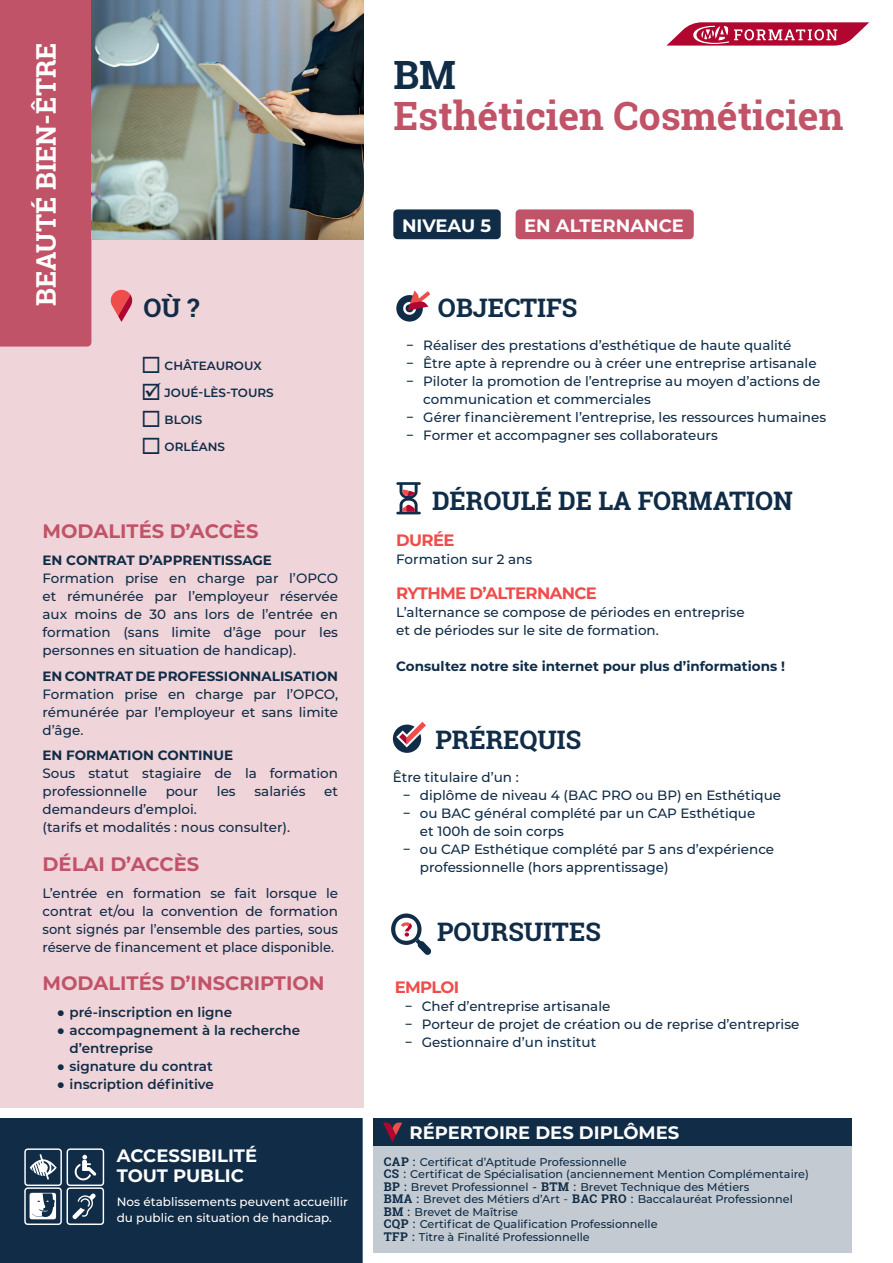
<style>
.page{position:relative;width:893px;height:1263px;background:#fff}
.page>*{position:absolute;margin:0;border:0;box-sizing:border-box;transform-origin:0 0}
.TITRES{font:700 39px "Roboto Slab";color:#c15368}
.TITRES-2{font:700 39px "Roboto Slab";color:#102c47}
.t1{font:700 27px "Roboto Slab";color:#fff}
.TITRES-3{font:700 25.5px "Roboto Slab";color:#102c47}
.t2{font:700 19.5px "Montserrat";color:#c15368}
.t3{font:700 18px/19.5px "Montserrat";color:#fff}
.t4{font:700 16.5px "Montserrat";letter-spacing:-.04em;color:#ef4d4b}
.t5{font:500 13.5px/18px "Montserrat";color:#102c47}
.t6{font:700 13.5px "Montserrat";color:#102c47}
.t7{font:600 13.5px/18px "Montserrat";color:#102c47}
.t8{font:500 12px/16.5px "Montserrat";color:#fff}
.t9{font:600 12px "Montserrat";color:#102c47}
.t10{font:500 11.25px/12.5px "Montserrat";color:#102c47}
.s1{font-family:"Arial";font-weight:700}
.s2{font-family:"Roboto Slab";font-weight:700;font-size:12px}
.s3{font-size:12px}
.s4{font-weight:400;font-size:12px}
</style>
<div class="page">
<div style="left:0;top:213px;width:363px;height:895px;background:#efd4d9"></div>
<div style="left:0;top:0;width:91px;height:347px;background:#c15368"></div>
<svg style="left:666px;top:22px;width:203px;height:24px"></svg>
<div style="left:374px;top:1141px;width:478px;height:111px;background:#c3cad1"></div>
<div style="left:374px;top:1118px;width:478px;height:27px;background:#102c47"></div>
<svg style="left:383px;top:1122px;width:19px;height:20px"></svg>
<img style="left:91px;top:0;width:272px;height:239px">
<svg style="left:111px;top:290px;width:21px;height:32px"></svg>
<div style="left:0;top:1118px;width:363px;height:145px;background:#102c47"></div>
<svg style="left:24px;top:1148px;width:80px;height:77px"></svg>
<div style="left:393px;top:209px;width:108px;height:30px;background:#102c47;border-radius:4px"></div>
<div style="left:516px;top:209px;width:178px;height:30px;background:#c15368;border-radius:4px"></div>
<svg style="left:391px;top:913px;width:40px;height:42px"></svg>
<svg style="left:393px;top:722px;width:33px;height:31px"></svg>
<svg style="left:396px;top:290px;width:34px;height:32px"></svg>
<svg style="left:396px;top:482px;width:25px;height:32px"></svg>
<h2 class="t1" style="left:28px;top:306px;width:265px;rotate:-90deg">BEAUTÉ BIEN-ÊTRE</h2>
<h3 class="TITRES-3" style="left:144px;top:290px;width:57px">OÙ ?</h3>
<p class="t9" style="left:141px;top:357px;width:122px">◻ CHÂTEAUROUX</p>
<p class="t9" style="left:141px;top:384px;width:134px">☑ JOUÉ-LÈS-TOURS</p>
<p class="t9" style="left:141px;top:411px;width:63px">◻ BLOIS</p>
<p class="t9" style="left:141px;top:438px;width:85px">◻ ORLÉANS</p>
<h3 class="t2" style="left:43px;top:517px;width:217px">MODALITÉS D’ACCÈS</h3>
<p class="t6" style="left:43px;top:551px;width:231px">EN CONTRAT D’APPRENTISSAGE</p>
<p class="t5" style="left:43px;top:569px;width:297px;text-align:justify">Formation prise en charge par l’OPCO et rémunérée par l’employeur réservée aux moins de 30 ans lors de l’entrée en formation (sans limite d’âge pour les personnes en situation de handicap).</p>
<p class="t6" style="left:43px;top:666px;width:297px">EN CONTRAT DE PROFESSIONNALISATION</p>
<p class="t5" style="left:43px;top:684px;width:297px;text-align:justify">Formation prise en charge par l’OPCO, rémunérée par l’employeur et sans limite d’âge.</p>
<p class="t6" style="left:43px;top:746px;width:192px">EN FORMATION CONTINUE</p>
<p class="t5" style="left:43px;top:764px;width:297px">Sous statut stagiaire de la formation professionnelle</p>
<p class="t5" style="left:166px;top:782px;width:34px">pour</p>
<p class="t5" style="left:217px;top:782px;width:20px">les</p>
<p class="t5" style="left:255px;top:782px;width:52px">salariés</p>
<p class="t5" style="left:324px;top:782px;width:15px">et</p>
<p class="t5" style="left:43px;top:800px;width:249px">demandeurs d’emploi.<br>(tarifs et modalités : nous consulter).</p>
<h3 class="t2" style="left:43px;top:850px;width:158px">DÉLAI D’ACCÈS</h3>
<p class="t5" style="left:43px;top:883px;width:297px;text-align:justify">L’entrée en formation se fait lorsque le contrat et/ou la convention de formation sont signés par l’ensemble des parties, sous réserve de financement et place disponible.</p>
<h3 class="t2" style="left:43px;top:969px;width:284px">MODALITÉS D’INSCRIPTION</h3>
<p class="t7" style="left:57px;top:1003px;width:177px"><span class="s1">●</span> pré-inscription en ligne</p>
<p class="t7" style="left:70px;top:1021px;width:232px;text-indent:-13px"><span class="s1">●</span> accompagnement à la recherche d’entreprise</p>
<p class="t7" style="left:57px;top:1057px;width:158px"><span class="s1">●</span> signature du contrat</p>
<p class="t7" style="left:57px;top:1075px;width:159px"><span class="s1">●</span> inscription définitive</p>
<h3 class="t3" style="left:117px;top:1145px;width:142px">ACCESSIBILITÉ<br>TOUT PUBLIC</h3>
<p class="t8" style="left:117px;top:1193px;width:233px">Nos établissements peuvent accueillir du public en situation de handicap.</p>
<p class="TITRES-2" style="left:393px;top:48px;width:64px">BM</p>
<p class="TITRES" style="left:393px;top:89px;width:452px">Esthéticien Cosméticien</p>
<p class="t3" style="left:402px;top:214px;width:91px">NIVEAU 5</p>
<p class="t3" style="left:524px;top:214px;width:161px">EN ALTERNANCE</p>
<p class="TITRES-3" style="left:438px;top:290px;width:141px">OBJECTIFS</p>
<p class="t5" style="left:406px;top:336px;width:387px">− Réaliser des prestations d’esthétique de haute qualité</p>
<p class="t5" style="left:406px;top:354px;width:412px">− Être apte à reprendre ou à créer une entreprise artisanale</p>
<p class="t5" style="left:423px;top:372px;width:398px;text-indent:-17px">− Piloter la promotion de l’entreprise au moyen d’actions de communication et commerciales</p>
<p class="t5" style="left:406px;top:408px;width:421px">− Gérer financièrement l’entreprise, les ressources humaines</p>
<p class="t5" style="left:406px;top:426px;width:313px">− Former et accompagner ses collaborateurs</p>
<p class="TITRES-3" style="left:432px;top:483px;width:362px">DÉROULÉ DE LA FORMATION</p>
<p class="t4" style="left:396px;top:528px;width:60px">DURÉE</p>
<p class="t5" style="left:396px;top:550px;width:137px">Formation sur 2 ans</p>
<p class="t4" style="left:396px;top:581px;width:202px">RYTHME D’ALTERNANCE</p>
<p class="t5" style="left:396px;top:602px;width:350px">L’alternance se compose de périodes en entreprise</p>
<p class="t5" style="left:396px;top:620px;width:264px">et de périodes sur le site de formation.</p>
<p class="t6" style="left:396px;top:656px;width:390px">Consultez notre site internet pour plus d’informations !</p>
<p class="TITRES-3" style="left:435px;top:722px;width:147px">PRÉREQUIS</p>
<p class="t5" style="left:393px;top:767px;width:127px">Être titulaire d’un :</p>
<p class="t5" style="left:403px;top:785px;width:380px">− diplôme de niveau 4 (BAC PRO ou BP) en Esthétique</p>
<p class="t5" style="left:420px;top:803px;width:337px;text-indent:-17px">− ou BAC général complété par un CAP Esthétique et 100h de soin corps</p>
<p class="t5" style="left:420px;top:839px;width:356px;text-indent:-17px">− ou CAP Esthétique complété par 5 ans d’expérience professionnelle (hors apprentissage)</p>
<p class="TITRES-3" style="left:437px;top:915px;width:165px">POURSUITES</p>
<p class="t4" style="left:395px;top:975px;width:66px">EMPLOI</p>
<p class="t5" style="left:405px;top:997px;width:207px">− Chef d’entreprise artisanale</p>
<p class="t5" style="left:405px;top:1015px;width:396px">− Porteur de projet de création ou de reprise d’entreprise</p>
<p class="t5" style="left:405px;top:1033px;width:193px">− Gestionnaire d’un institut</p>
<h3 class="t3" style="left:409px;top:1121px;width:271px">RÉPERTOIRE DES DIPLÔMES</h3>
<p class="t10" style="left:384px;top:1155px;width:427px"><span class="s2">CAP</span> <span class="s3">:</span> Certificat d’Aptitude Professionnelle<br><span class="s2">CS</span> <span class="s3">:</span> Certificat de Spécialisation (anciennement Mention Complémentaire)<br><span class="s2">BP</span> <span class="s3">:</span> Brevet Professionnel <span class="s3">-</span> <span class="s2">BTM</span> <span class="s3">:</span> Brevet Technique des Métiers<br><span class="s2">BMA</span> <span class="s3">:</span> Brevet des Métiers d’Art <span class="s4">-</span> <span class="s2">BAC PRO</span> <span class="s3">:</span> Baccalauréat Professionnel <span class="s2">BM</span> <span class="s3">:</span> Brevet de Maîtrise<br><span class="s2">CQP</span> <span class="s3">:</span> Certificat de Qualification Professionnelle<br><span class="s2">TFP</span> <span class="s3">:</span> Titre à Finalité Professionnelle</p>
</div>
